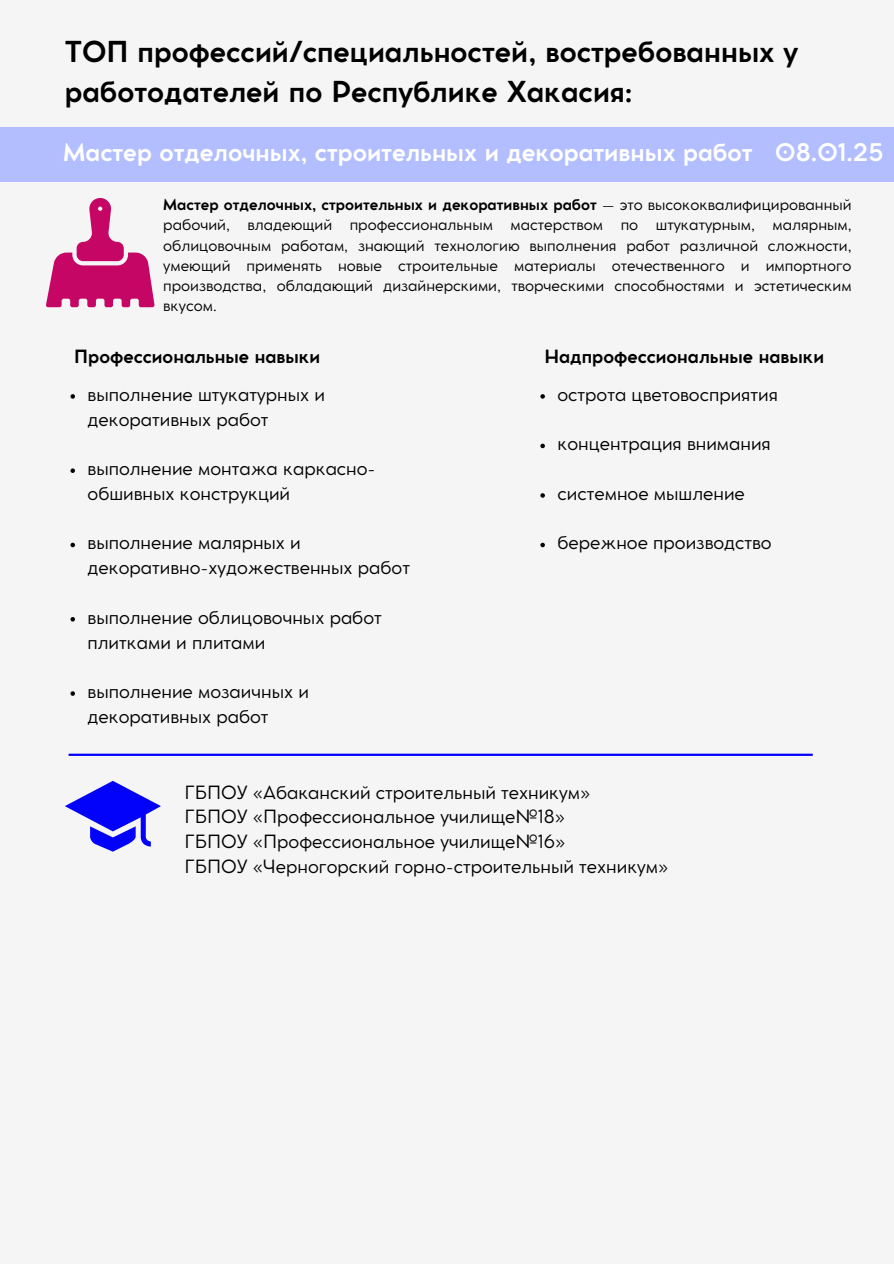
<style>
.page{position:relative;width:894px;height:1264px;background:#fff}
.page>*{position:absolute;margin:0;border:0;box-sizing:border-box;transform-origin:0 0}
.t1{font:700 28.5px/39.3px "Cocomat Pro";color:#000}
.t2{font:700 24px "Cocomat Pro";color:#fff}
.t3{font:18px/24.8px "Cocomat Pro";color:#000}
.t4{font:700 18px "Cocomat Pro";color:#000}
.t5{font:15px/20.2px "Cocomat Pro";color:#000;text-align:justify}
.s1{font-weight:700}
</style>
<div class="page">
<div style="left:0;top:0;width:893px;height:1263px;background:#f5f5f5"></div>
<svg style="left:65px;top:780px;width:95px;height:71px"></svg>
<hr style="left:69px;top:753px;width:743px;height:3px;background:#0201f9">
<div style="left:0;top:127px;width:893px;height:55px;background:#b2beff"></div>
<svg style="left:46px;top:198px;width:109px;height:109px"></svg>
<svg style="left:70px;top:394px;width:5px;height:4px"></svg>
<svg style="left:70px;top:468px;width:5px;height:5px"></svg>
<svg style="left:70px;top:542px;width:5px;height:5px"></svg>
<svg style="left:70px;top:617px;width:5px;height:4px"></svg>
<svg style="left:70px;top:691px;width:5px;height:4px"></svg>
<svg style="left:540px;top:394px;width:4px;height:4px"></svg>
<svg style="left:540px;top:443px;width:4px;height:5px"></svg>
<svg style="left:540px;top:493px;width:4px;height:4px"></svg>
<svg style="left:540px;top:542px;width:4px;height:5px"></svg>
<p class="t1" style="left:65px;top:35px;width:734px">ТОП профессий/специальностей, востребованных у работодателей по Республике Хакасия:</p>
<h4 class="t2" style="left:63px;top:143px;width:821px">Мастер отделочных, строительных и декоративных работ 08.01.25</h4>
<p class="t5" style="left:163px;top:196px;width:689px"><span class="s1">Мастер отделочных, строительных и декоративных работ –</span> это высококвалифицированный рабочий, владеющий профессиональным мастерством по штукатурным, малярным, облицовочным работам, знающий технологию выполнения работ различной сложности, умеющий применять новые строительные материалы отечественного и импортного производства, обладающий дизайнерскими, творческими способностями и эстетическим вкусом.</p>
<h2 class="t4" style="left:74px;top:349px;width:247px">Профессиональные навыки</h2>
<p class="t4" style="left:544px;top:349px;width:281px">Надпрофессиональные навыки</p>
<p class="t3" style="left:88px;top:383px;width:239px">выполнение штукатурных и декоративных работ</p>
<h3 class="t3" style="left:88px;top:458px;width:289px">выполнение монтажа каркасно&shy;обшивных конструкций</h3>
<h4 class="t3" style="left:88px;top:532px;width:324px">выполнение малярных и декоративно-художественных работ</h4>
<p class="t3" style="left:88px;top:606px;width:295px">выполнение облицовочных работ плитками и плитами</p>
<p class="t3" style="left:557px;top:383px;width:222px">острота цветовосприятия</p>
<p class="t3" style="left:557px;top:433px;width:215px">концентрация внимания</p>
<p class="t3" style="left:557px;top:482px;width:189px">системное мышление</p>
<h4 class="t3" style="left:557px;top:532px;width:215px">бережное производство</h4>
<h4 class="t3" style="left:88px;top:680px;width:223px">выполнение мозаичных и декоративных работ</h4>
<p class="t3" style="left:184px;top:781px;width:485px">ГБПОУ «Абаканский строительный техникум»<br>ГБПОУ «Профессиональное училище№18»<br>ГБПОУ «Профессиональное училище№16»<br>ГБПОУ «Черногорский горно-строительный техникум»</p>
</div>
